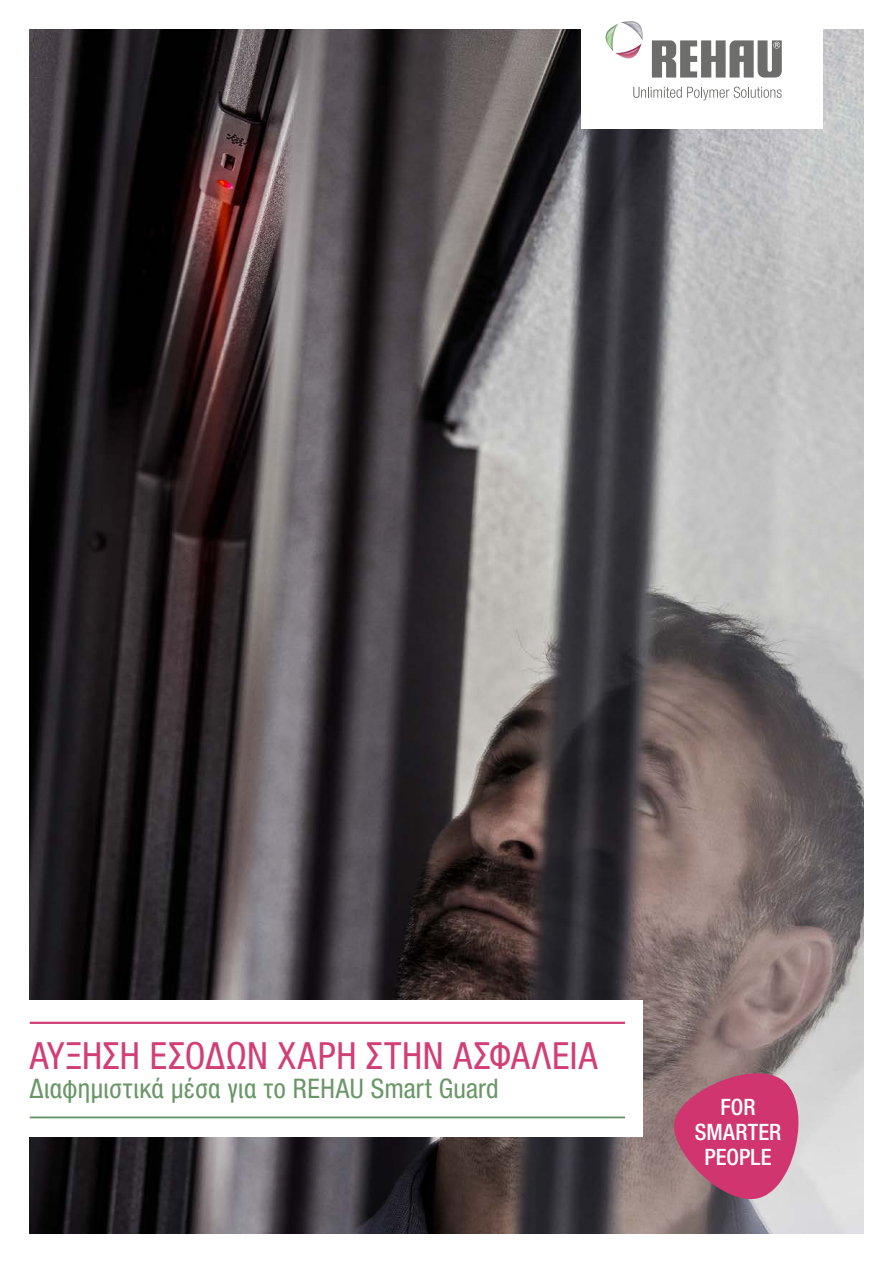
<style>
.page{position:relative;width:893px;height:1263px;background:#fff}
.page>*{position:absolute;margin:0;border:0;box-sizing:border-box;transform-origin:0 0}
.Cover_page_headline{font:condensed 37.5px "Helvetica Neue LTW1 G";letter-spacing:.02em;color:#d13f76}
.Cover_page_subline{font:condensed 27px "Helvetica Neue LTW1 G";letter-spacing:.015em;color:#699667}
.t1{font:500 condensed 22.65px/24.9px "Helvetica Neue LTW1 G";color:#fff;text-align:center}
</style>
<div class="page">
<img style="left:30px;top:30px;width:833px;height:1203px">
<svg style="left:674px;top:1073px;width:125px;height:126px;background:#c54e79"></svg>
<div style="left:0;top:1000px;width:642px;height:137px;background:#fff"></div>
<hr style="left:30px;top:1022px;width:595px;height:2px;background:#d13f76">
<hr style="left:30px;top:1116px;width:595px;height:2px;background:#699667">
<div style="left:581px;top:0;width:241px;height:128px;background:#fff"></div>
<svg style="left:633px;top:87px;width:149px;height:13px"></svg>
<svg style="left:652px;top:40px;width:130px;height:38px"></svg>
<svg style="left:605px;top:21px;width:38px;height:38px"></svg>
<p class="Cover_page_headline" style="left:30px;top:1033px;width:569px">ΑΥΞΗΣΗ ΕΣΟΔΩΝ ΧΑΡΗ ΣΤΗΝ ΑΣΦΑΛΕΙΑ</p>
<p class="Cover_page_subline" style="left:30px;top:1072px;width:470px">Διαφημιστικά μέσα για το REHAU Smart Guard</p>
<p class="t1" style="left:695px;top:1094px;width:88px">FOR<br>SMARTER<br>PEOPLE</p>
</div>
